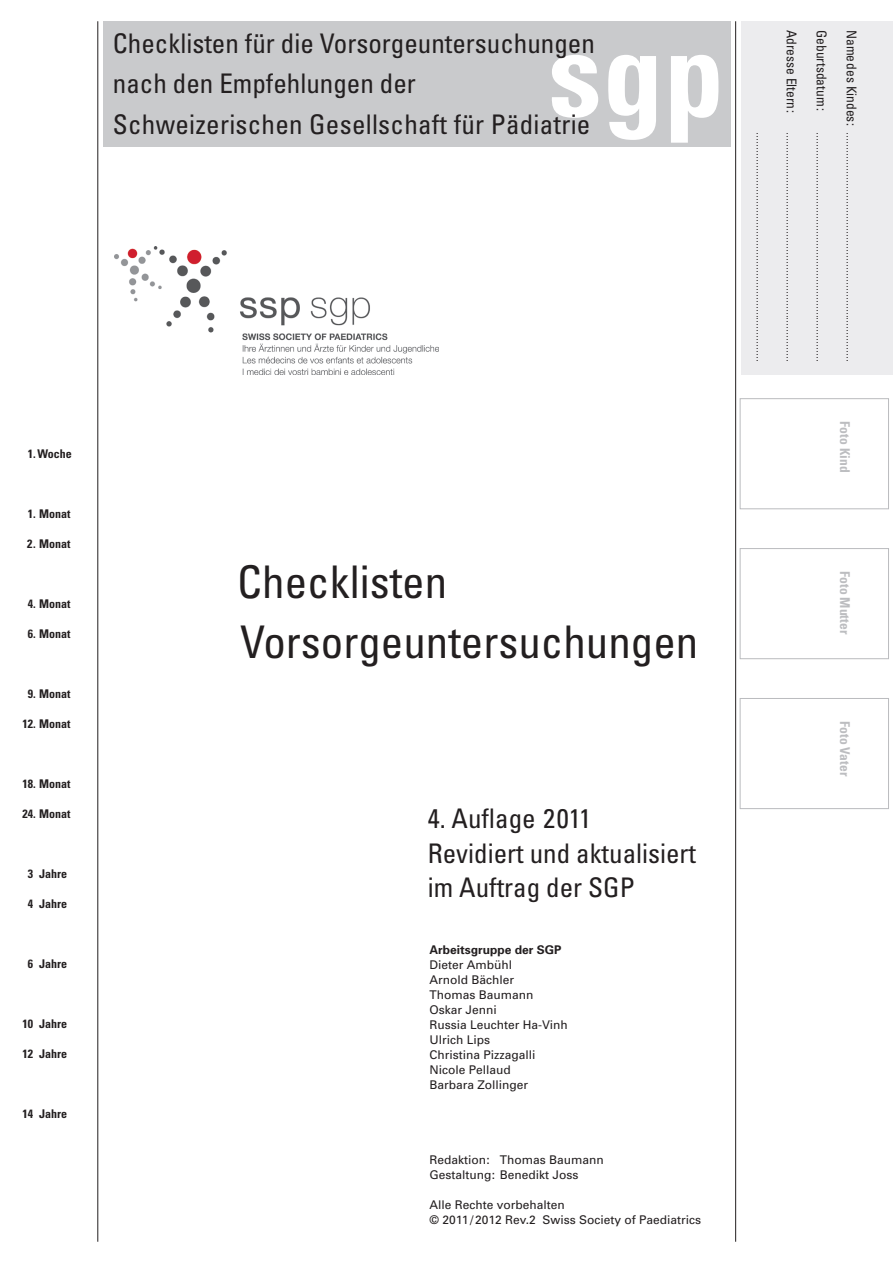
<style>
.page{position:relative;width:893px;height:1263px;background:#fff}
.page>*{position:absolute;margin:0;border:0;box-sizing:border-box;transform-origin:0 0}
.t1{font:700 condensed 120px "Univers";color:#fff}
.t2{font:condensed 45px/60px "Univers";color:#231f20}
.t3{font:condensed 27px/40.5px "Univers";color:#231f20}
.t4{font:300 condensed 13.5px "Univers";color:#231f20}
.t5{font:700 condensed 13.5px "Univers";color:#bcbdc0}
.t6{font:condensed 13.5px "Univers";color:#231f20}
.t7{font:12px/15px "Univers";color:#231f20}
.t8{font:700 condensed 12px "Univers";color:#231f20}
.t9{font:700 12px "Univers";color:#231f20}
.s1{font-weight:400}
</style>
<div class="page">
<div style="left:98px;top:21px;width:640px;height:125px;background:#c9cacc"></div>
<div style="left:740px;top:21px;width:153px;height:353px;background:#ececee"></div>
<div style="left:93px;top:21px;width:10px;height:1221px;background:#fff"></div>
<svg style="left:731px;top:21px;width:9px;height:1221px"></svg>
<hr style="left:98px;top:21px;width:1px;height:1221px;background:#231f20">
<hr style="left:735px;top:21px;width:1px;height:1221px;background:#231f20">
<div style="left:740px;top:398px;width:149px;height:111px;border:1px solid #babbbe"></div>
<div style="left:740px;top:548px;width:149px;height:111px;border:1px solid #babbbe"></div>
<div style="left:740px;top:698px;width:149px;height:111px;border:1px solid #babbbe"></div>
<img style="left:115px;top:247px;width:323px;height:127px">
<p class="t8" style="left:28px;top:446px;width:46px">1. Woche</p>
<p class="t8" style="left:28px;top:506px;width:44px">1. Monat</p>
<p class="t8" style="left:27px;top:536px;width:45px">2. Monat</p>
<p class="t8" style="left:28px;top:596px;width:44px">4. Monat</p>
<p class="t8" style="left:28px;top:626px;width:44px">6. Monat</p>
<p class="t8" style="left:28px;top:686px;width:44px">9. Monat</p>
<p class="t8" style="left:23px;top:716px;width:49px">12. Monat</p>
<p class="t8" style="left:23px;top:776px;width:49px">18. Monat</p>
<p class="t8" style="left:23px;top:806px;width:49px">24. Monat</p>
<p class="t8" style="left:28px;top:866px;width:41px">3 Jahre</p>
<p class="t8" style="left:28px;top:896px;width:41px">4 Jahre</p>
<p class="t8" style="left:28px;top:956px;width:41px">6 Jahre</p>
<p class="t8" style="left:23px;top:1016px;width:46px">10 Jahre</p>
<p class="t8" style="left:23px;top:1046px;width:46px">12 Jahre</p>
<p class="t8" style="left:23px;top:1106px;width:46px">14 Jahre</p>
<h3 class="t3" style="left:113px;top:22px;width:483px">Checklisten für die Vorsorgeuntersuchungen nach den Empfehlungen der<br>Schweizerischen Gesellschaft für Pädiatrie</h3>
<h1 class="t1" style="left:548px;top:0;width:177px">sgp</h1>
<h2 class="t2" style="left:237px;top:551px;width:463px">Checklisten<br>Vorsorgeuntersuchungen</h2>
<h3 class="t3" style="left:428px;top:800px;width:270px;line-height:34.5px">4. Auflage 2011<br>Revidiert und aktualisiert im Auftrag der SGP</h3>
<p class="t9" style="left:429px;top:942px;width:134px">Arbeitsgruppe der SGP</p>
<p class="t7" style="left:429px;top:957px;width:140px">Dieter Ambühl<br>Arnold Bächler<br>Thomas Baumann<br>Oskar Jenni<br>Russia Leuchter Ha-Vinh<br>Ulrich Lips<br>Christina Pizzagalli<br>Nicole Pellaud<br>Barbara Zollinger</p>
<p class="t7" style="left:429px;top:1152px;width:176px">Redaktion: Thomas Baumann<br>Gestaltung: Benedikt Joss</p>
<p class="t7" style="left:429px;top:1197px;width:273px">Alle Rechte vorbehalten<br>© 2011/ 2012 Rev.2 Swiss Society of Paediatrics</p>
<p class="t6" style="left:800px;top:30px;width:85px;rotate:90deg">Adresse Eltern:</p>
<p class="t4" style="left:770px;top:132px;width:232px;rotate:90deg">.............................................................................</p>
<p class="t4" style="left:800px;top:132px;width:232px;rotate:90deg">.............................................................................</p>
<p class="t6" style="left:830px;top:30px;width:82px;rotate:90deg">Geburtsdatum:</p>
<p class="t4" style="left:830px;top:132px;width:232px;rotate:90deg">.............................................................................</p>
<p class="t4" style="left:860px;top:30px;width:334px;rotate:90deg"><span class="s1">Namedes Kindes:</span> .............................................................................</p>
<p class="t5" style="left:853px;top:421px;width:53px;rotate:90deg">Foto Kind</p>
<p class="t5" style="left:853px;top:571px;width:64px;rotate:90deg">Foto Mutter</p>
<p class="t5" style="left:853px;top:721px;width:56px;rotate:90deg">Foto Vater</p>
</div>
